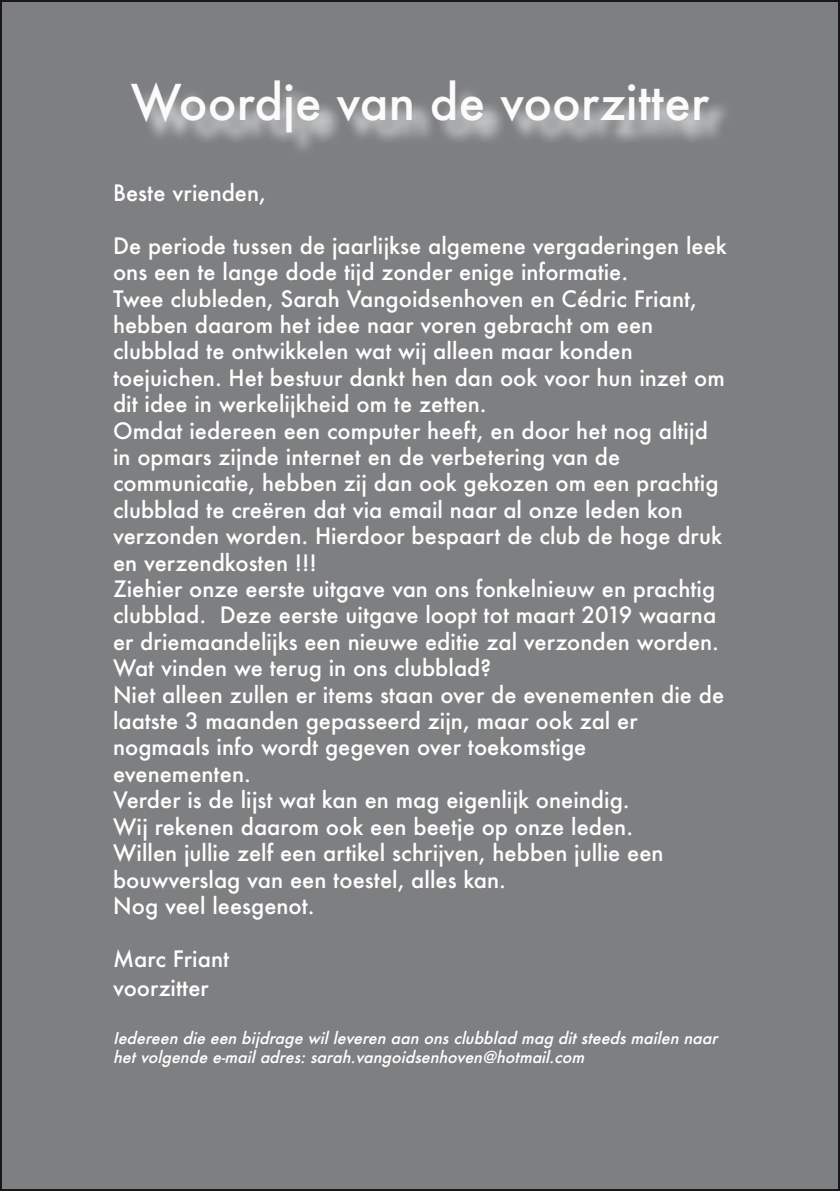
<style>
.page{position:relative;width:840px;height:1191px;background:#fff}
.page>*{position:absolute;margin:0;border:0;box-sizing:border-box;transform-origin:0 0}
.t1{font:500 48px "Futura";color:#fbfbfc}
.t2{font:500 22px/26.4px "Futura";color:#fff}
.t3{font:italic 500 16px/19.2px "Futura";color:#fff}
</style>
<div class="page">
<div style="left:1px;top:1px;width:837px;height:1189px;background:#7e7f81"></div>
<img style="left:141px;top:91px;width:585px;height:59px">
<h1 class="t1" style="left:131px;top:69px;width:579px">Woordje van de voorzitter</h1>
<p class="t2" style="left:113px;top:179px;width:154px">Beste vrienden,</p>
<p class="t2" style="left:113px;top:232px;width:615px">De periode tussen de jaarlijkse algemene vergaderingen leek ons een te lange dode tijd zonder enige informatie.<br>Twee clubleden, Sarah Vangoidsenhoven en Cédric Friant, hebben daarom het idee naar voren gebracht om een clubblad te ontwikkelen wat wij alleen maar konden toejuichen. Het bestuur dankt hen dan ook voor hun inzet om dit idee in werkelijkheid om te zetten.<br>Omdat iedereen een computer heeft, en door het nog altijd in opmars zijnde internet en de verbetering van de communicatie, hebben zij dan ook gekozen om een prachtig clubblad te creëren dat via email naar al onze leden kon verzonden worden. Hierdoor bespaart de club de hoge druk en verzendkosten !!!<br>Ziehier onze eerste uitgave van ons fonkelnieuw en prachtig clubblad. Deze eerste uitgave loopt tot maart 2019 waarna er driemaandelijks een nieuwe editie zal verzonden worden.<br>Wat vinden we terug in ons clubblad?<br>Niet alleen zullen er items staan over de evenementen die de laatste 3 maanden gepasseerd zijn, maar ook zal er nogmaals info wordt gegeven over toekomstige evenementen.<br>Verder is de lijst wat kan en mag eigenlijk oneindig.<br>Wij rekenen daarom ook een beetje op onze leden.<br>Willen jullie zelf een artikel schrijven, hebben jullie een bouwverslag van een toestel, alles kan.<br>Nog veel leesgenot.</p>
<p class="t2" style="left:113px;top:944px;width:117px;line-height:28.8px">Marc Friant voorzitter</p>
<p class="t3" style="left:113px;top:1027px;width:610px">Iedereen die een bijdrage willeveren aan onsclubblad mag ditsteedsmailen naar hetvolgende e-mailadres:sarah.vangoidsenhoven@hotmail.com</p>
</div>
